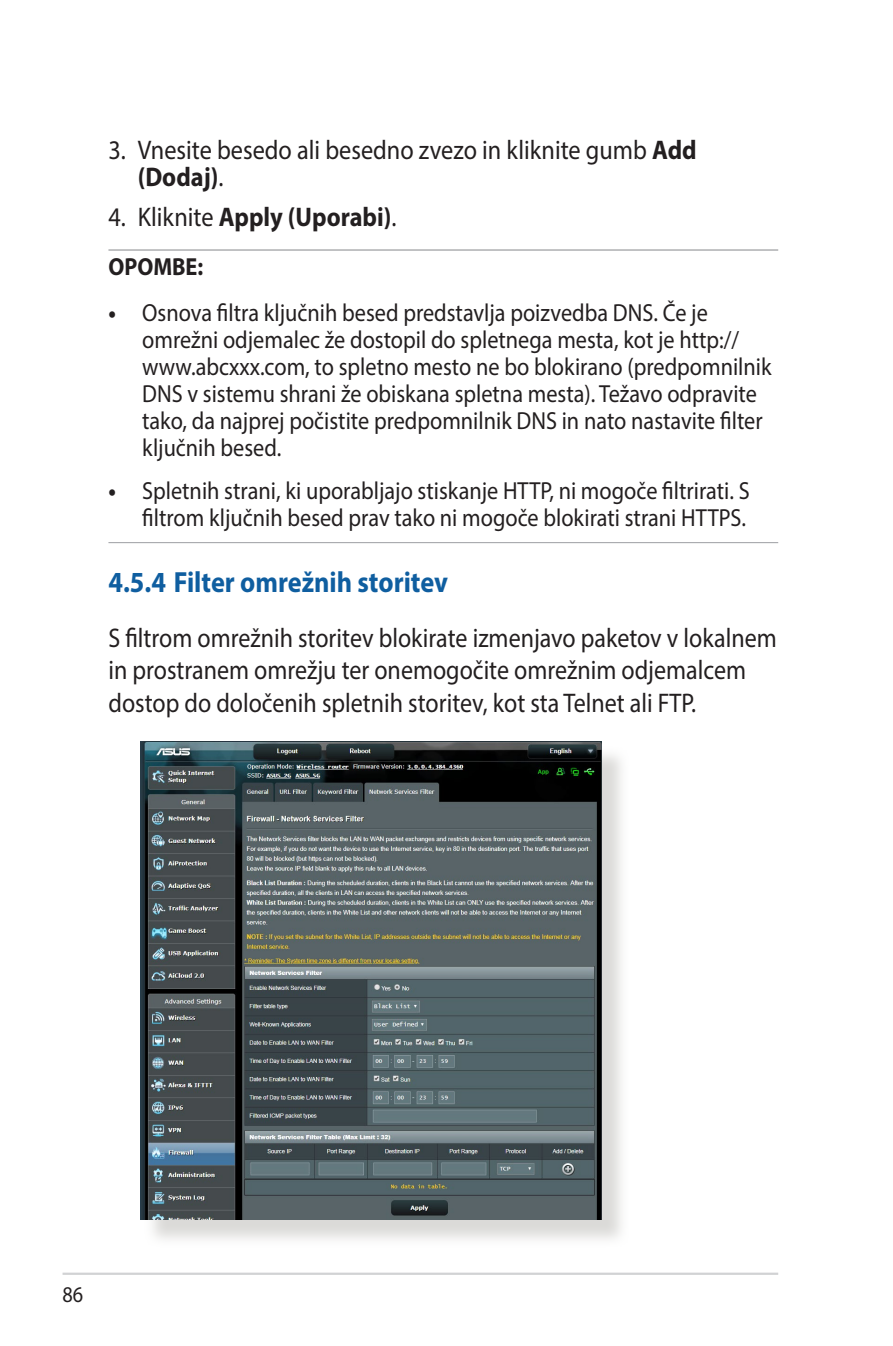
<style>
.page{position:relative;width:893px;height:1346px;background:#fff}
.page>*{position:absolute;margin:0;border:0;box-sizing:border-box;transform-origin:0 0}
.t1{font:700 29.25px "Myriad Pro";color:#0f5ea0;scale:.9 1}
.t2{font:27px/32.4px "Myriad Pro";color:#231f20;scale:.89 1}
.t3{font:27px/27px "Myriad Pro";color:#231f20;scale:.9 1}
.t4{font:700 27px "Myriad Pro";color:#231f20;scale:.9 1}
.t5{font:24.75px/27px "Myriad Pro";color:#231f20;scale:.9 1}
.t6{font:700 24.75px "Myriad Pro";color:#231f20;scale:.9 1}
.t7{font:22.5px "Myriad Pro";color:#231f20;scale:.9 1}
.s1{font-weight:700}
.s2{font-weight:400}
</style>
<div class="page">
<hr style="left:63px;top:1272px;width:715px;height:3px;background:#d1d2d4">
<hr style="left:108px;top:249px;width:670px;height:2px;background:#939598">
<hr style="left:108px;top:542px;width:670px;height:1px;background:#a8a9ad">
<div style="left:144px;top:745px;width:486px;height:502px;background:#cfcecb;opacity:.75"></div>
<img style="left:140px;top:742px;width:462px;height:477px">
<p class="t3" style="left:138px;top:136px;width:623px;text-indent:-29px">3. Vnesite besedo ali besedno zvezo in kliknite gumb <span class="s1">Add (Dodaj)</span>.</p>
<p class="t4" style="left:108px;top:199px;width:321px"><span class="s2">4. Kliknite</span> Apply (Uporabi)<span class="s2">.</span></p>
<p class="t6" style="left:108px;top:251px;width:107px">OPOMBE:</p>
<p class="t5" style="left:142px;top:299px;width:701px;text-indent:-34px"><span class="s1">•</span> Osnova filtra ključnih besed predstavlja poizvedba DNS. Če je omrežni odjemalec že dostopil do spletnega mesta, kot je http:// www.abcxxx.com, to spletno mesto ne bo blokirano (predpomnilnik DNS v sistemu shrani že obiskana spletna mesta). Težavo odpravite tako, da najprej počistite predpomnilnik DNS in nato nastavite filter ključnih besed.</p>
<p class="t5" style="left:108px;top:477px;width:714px;text-align:right"><span class="s1">•</span> Spletnih strani, ki uporabljajo stiskanje HTTP, ni mogoče filtrirati. S filtrom ključnih besed prav tako ni mogoče blokirati strani HTTPS.</p>
<p class="t1" style="left:108px;top:563px;width:379px">4.5.4 Filter omrežnih storitev</p>
<p class="t2" style="left:108px;top:621px;width:752px">S filtrom omrežnih storitev blokirate izmenjavo paketov v lokalnem in prostranem omrežju ter onemogočite omrežnim odjemalcem dostop do določenih spletnih storitev, kot sta Telnet ali FTP.</p>
<p class="t7" style="left:63px;top:1281px;width:25px">86</p>
</div>
